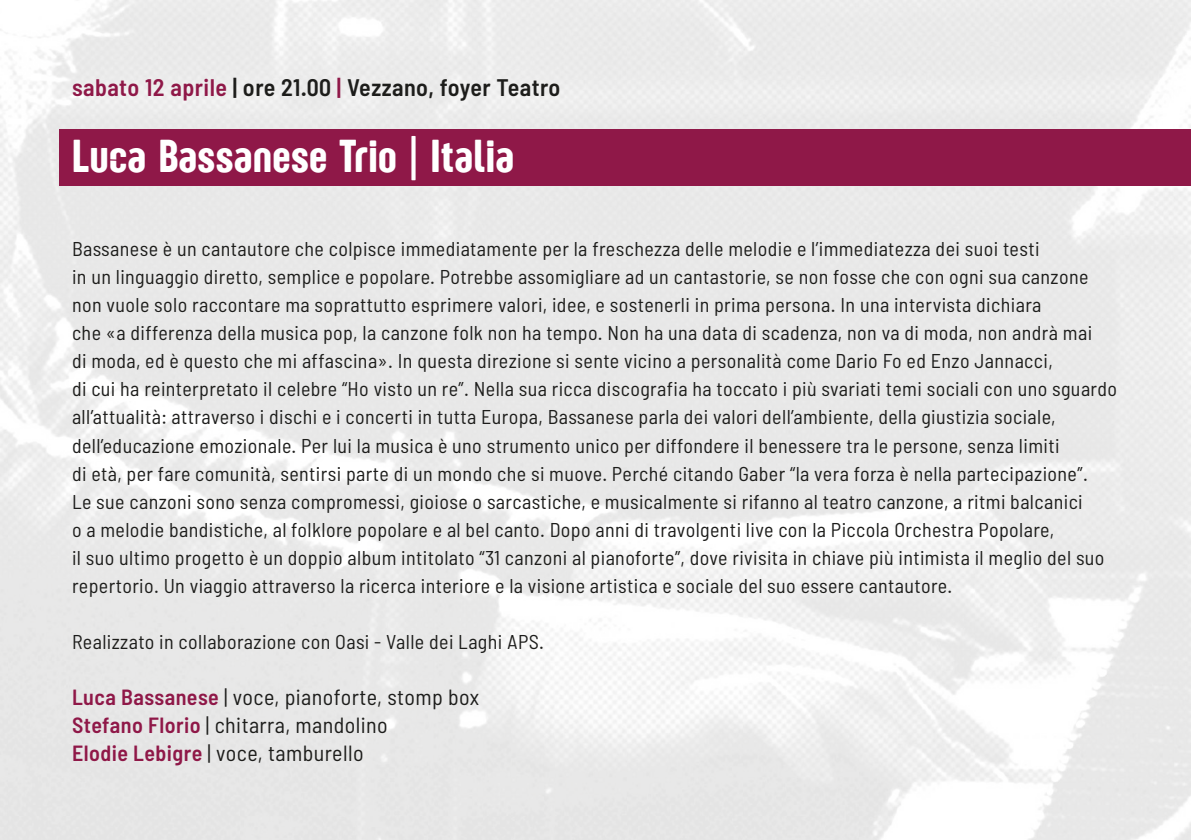
<style>
.page{position:relative;width:1191px;height:840px;background:#fff}
.page>*{position:absolute;margin:0;border:0;box-sizing:border-box;transform-origin:0 0}
.t1{font:48px "Sugo Pro Display Trial";letter-spacing:.02em;color:#fff}
.t2{font:600 semi-condensed 24px "Barlow";letter-spacing:.02em;color:#1d1d1b}
.t3{font:semi-condensed 22px/28px "Barlow";letter-spacing:.02em;color:#1d1d1b}
.t4{font:semi-condensed 20px/28px "Barlow";letter-spacing:.02em;color:#1d1d1b}
.s1{color:#8f1848}
.s2{font-weight:300}
.s3{font-weight:600;color:#8f1848}
</style>
<div class="page">
<div style="left:59px;top:129px;width:1132px;height:57px;background:#8f1848"></div>
<p class="t2" style="left:72px;top:72px;width:490px"><span class="s1">sabato 12 aprile</span> | ore 21.00 <span class="s1">|</span> Vezzano, foyer Teatro</p>
<h1 class="t1" style="left:72px;top:129px;width:443px">Luca Bassanese Trio <span class="s2">|</span> Italia</h1>
<p class="t4" style="left:72px;top:234px;width:1046px">Bassanese è un cantautore che colpisce immediatamente per la freschezza delle melodie e l’immediatezza dei suoi testi<br>in un linguaggio diretto, semplice e popolare. Potrebbe assomigliare ad un cantastorie, se non fosse che con ogni sua canzone non vuole solo raccontare ma soprattutto esprimere valori, idee, e sostenerli in prima persona. In una intervista dichiara<br>che «a differenza della musica pop, la canzone folk non ha tempo. Non ha una data di scadenza, non va di moda, non andrà mai<br>di moda, ed è questo che mi affascina». In questa direzione si sente vicino a personalità come Dario Fo ed Enzo Jannacci,<br>di cui ha reinterpretato il celebre “Ho visto un re”. Nella sua ricca discografia ha toccato i più svariati temi sociali con uno sguardo all’attualità: attraverso i dischi e i concerti in tutta Europa, Bassanese parla dei valori dell’ambiente, della giustizia sociale, dell’educazione emozionale. Per lui la musica è uno strumento unico per diffondere il benessere tra le persone, senza limiti<br>di età, per fare comunità, sentirsi parte di un mondo che si muove. Perché citando Gaber “la vera forza è nella partecipazione”.<br>Le sue canzoni sono senza compromessi, gioiose o sarcastiche, e musicalmente si rifanno al teatro canzone, a ritmi balcanici<br>o a melodie bandistiche, al folklore popolare e al bel canto. Dopo anni di travolgenti live con la Piccola Orchestra Popolare,<br>il suo ultimo progetto è un doppio album intitolato “31 canzoni al pianoforte”, dove rivisita in chiave più intimista il meglio del suo repertorio. Un viaggio attraverso la ricerca interiore e la visione artistica e sociale del suo essere cantautore.</p>
<p class="t4" style="left:72px;top:626px;width:473px">Realizzato in collaborazione con Oasi - Valle dei Laghi APS.</p>
<p class="t3" style="left:72px;top:681px;width:409px"><span class="s3">Luca Bassanese</span> | voce, pianoforte, stomp box<br><span class="s3">Stefano Florio</span> | chitarra, mandolino<br><span class="s3">Elodie Lebigre</span> | voce, tamburello</p>
</div>
